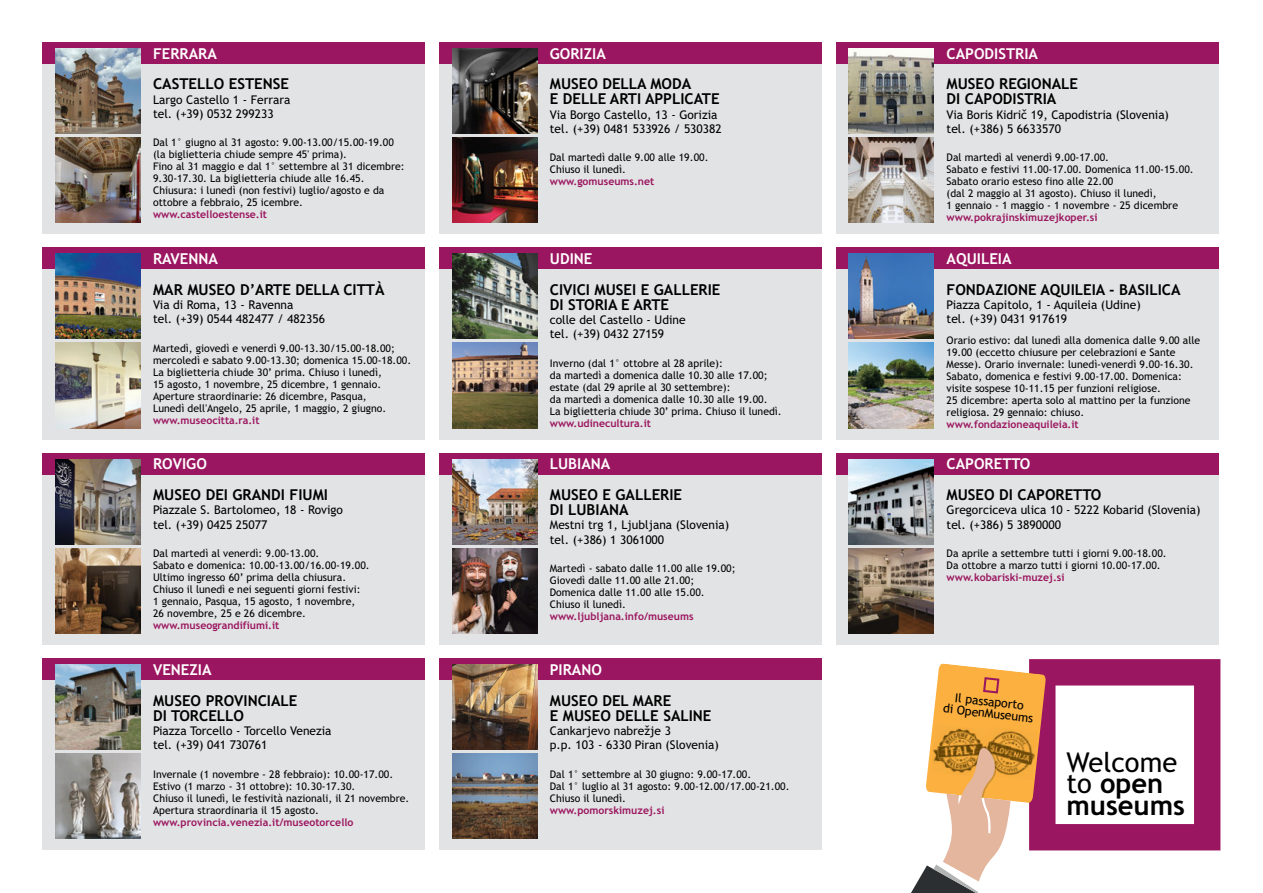
<style>
.page{position:relative;width:1263px;height:893px;background:#fff}
.page>*{position:absolute;margin:0;border:0;box-sizing:border-box;transform-origin:0 0}
.t1{font:700 27.3px/21.5px "Trebuchet MS";color:#000}
.t2{font:700 15px/15px "Trebuchet MS";color:#000}
.t3{font:700 15px "Trebuchet MS";color:#fff}
.t4{font:12.3px/11.7px "Trebuchet MS";color:#000;text-align:center}
.t5{font:12px/14.2px "Trebuchet MS";color:#000}
.t6{font:10.5px/12px "Trebuchet MS";color:#000}
.t7{font:700 10.5px "Trebuchet MS";color:#9b1660}
.s1{font-weight:400}
</style>
<div class="page">
<div style="left:43px;top:43px;width:382px;height:191px;background:#e2e3e4"></div>
<div style="left:140px;top:43px;width:285px;height:21px;background:#9b1660"></div>
<div style="left:43px;top:43px;width:100px;height:21px;background:#9b1660"></div>
<img style="left:55px;top:48px;width:85px;height:85px">
<img style="left:55px;top:138px;width:85px;height:85px">
<div style="left:43px;top:248px;width:382px;height:191px;background:#e2e3e4"></div>
<div style="left:140px;top:248px;width:285px;height:21px;background:#9b1660"></div>
<div style="left:43px;top:248px;width:100px;height:21px;background:#9b1660"></div>
<img style="left:55px;top:254px;width:85px;height:85px">
<img style="left:55px;top:343px;width:85px;height:85px">
<div style="left:43px;top:453px;width:382px;height:192px;background:#e2e3e4"></div>
<div style="left:140px;top:453px;width:285px;height:21px;background:#9b1660"></div>
<div style="left:43px;top:453px;width:100px;height:21px;background:#9b1660"></div>
<img style="left:55px;top:459px;width:85px;height:85px">
<img style="left:55px;top:548px;width:85px;height:85px">
<div style="left:43px;top:659px;width:382px;height:191px;background:#e2e3e4"></div>
<div style="left:140px;top:659px;width:285px;height:21px;background:#9b1660"></div>
<div style="left:43px;top:659px;width:100px;height:21px;background:#9b1660"></div>
<img style="left:55px;top:664px;width:85px;height:85px">
<img style="left:55px;top:754px;width:85px;height:85px">
<div style="left:439px;top:43px;width:383px;height:191px;background:#e2e3e4"></div>
<div style="left:537px;top:43px;width:285px;height:21px;background:#9b1660"></div>
<div style="left:439px;top:43px;width:101px;height:21px;background:#9b1660"></div>
<img style="left:452px;top:48px;width:85px;height:85px">
<img style="left:452px;top:138px;width:85px;height:85px">
<div style="left:439px;top:248px;width:383px;height:191px;background:#e2e3e4"></div>
<div style="left:537px;top:248px;width:285px;height:21px;background:#9b1660"></div>
<div style="left:439px;top:248px;width:101px;height:21px;background:#9b1660"></div>
<img style="left:452px;top:254px;width:85px;height:85px">
<img style="left:452px;top:343px;width:85px;height:85px">
<div style="left:439px;top:453px;width:383px;height:192px;background:#e2e3e4"></div>
<div style="left:537px;top:453px;width:285px;height:21px;background:#9b1660"></div>
<div style="left:439px;top:453px;width:101px;height:21px;background:#9b1660"></div>
<img style="left:452px;top:459px;width:85px;height:85px">
<img style="left:452px;top:548px;width:85px;height:85px">
<div style="left:439px;top:659px;width:383px;height:191px;background:#e2e3e4"></div>
<div style="left:537px;top:659px;width:285px;height:21px;background:#9b1660"></div>
<div style="left:439px;top:659px;width:101px;height:21px;background:#9b1660"></div>
<img style="left:452px;top:664px;width:85px;height:85px">
<img style="left:452px;top:754px;width:85px;height:85px">
<div style="left:836px;top:43px;width:383px;height:191px;background:#e2e3e4"></div>
<div style="left:934px;top:43px;width:285px;height:21px;background:#9b1660"></div>
<div style="left:836px;top:43px;width:101px;height:21px;background:#9b1660"></div>
<img style="left:849px;top:48px;width:85px;height:85px">
<img style="left:849px;top:138px;width:85px;height:85px">
<div style="left:836px;top:248px;width:383px;height:191px;background:#e2e3e4"></div>
<div style="left:934px;top:248px;width:285px;height:21px;background:#9b1660"></div>
<div style="left:836px;top:248px;width:101px;height:21px;background:#9b1660"></div>
<img style="left:849px;top:254px;width:85px;height:85px">
<img style="left:849px;top:343px;width:85px;height:85px">
<div style="left:836px;top:453px;width:383px;height:192px;background:#e2e3e4"></div>
<div style="left:934px;top:453px;width:285px;height:21px;background:#9b1660"></div>
<div style="left:836px;top:453px;width:101px;height:21px;background:#9b1660"></div>
<img style="left:849px;top:459px;width:85px;height:85px">
<img style="left:849px;top:548px;width:85px;height:85px">
<svg style="left:911px;top:659px;width:309px;height:234px"></svg>
<h2 class="t3" style="left:153px;top:45px;width:65px">FERRARA</h2>
<h2 class="t2" style="left:153px;top:77px;width:137px">CASTELLO ESTENSE</h2>
<p class="t5" style="left:153px;top:92px;width:139px">Largo Castello 1 - Ferrara tel. (+39) 0532 299233</p>
<p class="t6" style="left:153px;top:137px;width:253px">Dal 1° giugno al 31 agosto: 9.00-13.00/15.00-19.00 (la biglietteria chiude sempre 45' prima).<br>Fino al 31 maggio e dal 1° settembre al 31 dicembre:<br>9.30-17.30. La biglietteria chiude alle 16.45.<br>Chiusura: i lunedì (non festivi) luglio/agosto e da ottobre a febbraio, 25 icembre.</p>
<p class="t7" style="left:153px;top:209px;width:116px">www.castelloestense.it</p>
<h2 class="t3" style="left:153px;top:250px;width:66px">RAVENNA</h2>
<h2 class="t2" style="left:153px;top:282px;width:233px">MAR MUSEO D’ARTE DELLA CITTÀ</h2>
<p class="t5" style="left:153px;top:298px;width:173px">Via di Roma, 13 - Ravenna<br>tel. (+39) 0544 482477 / 482356</p>
<p class="t6" style="left:153px;top:342px;width:260px">Martedì, giovedì e venerdì 9.00-13.30/15.00-18.00; mercoledì e sabato 9.00-13.30; domenica 15.00-18.00.<br>La biglietteria chiude 30’ prima. Chiuso i lunedì,<br>15 agosto, 1 novembre, 25 dicembre, 1 gennaio.<br>Aperture straordinarie: 26 dicembre, Pasqua,<br>Lunedì dell'Angelo, 25 aprile, 1 maggio, 2 giugno.</p>
<p class="t7" style="left:153px;top:414px;width:108px">www.museocitta.ra.it</p>
<h2 class="t3" style="left:153px;top:455px;width:55px">ROVIGO</h2>
<h2 class="t2" style="left:153px;top:487px;width:176px">MUSEO DEI GRANDI FIUMI</h2>
<p class="t5" style="left:153px;top:503px;width:191px">Piazzale S. Bartolomeo, 18 - Rovigo tel. (+39) 0425 25077</p>
<p class="t6" style="left:153px;top:547px;width:218px">Dal martedì al venerdì: 9.00-13.00.<br>Sabato e domenica: 10.00-13.00/16.00-19.00.<br>Ultimo ingresso 60’ prima della chiusura.<br>Chiuso il lunedì e nei seguenti giorni festivi:<br>1 gennaio, Pasqua, 15 agosto, 1 novembre,<br>26 novembre, 25 e 26 dicembre.</p>
<p class="t7" style="left:153px;top:619px;width:128px">www.museograndifiumi.it</p>
<h2 class="t3" style="left:153px;top:661px;width:60px">VENEZIA</h2>
<h2 class="t2" style="left:153px;top:693px;width:146px">MUSEO PROVINCIALE<br>DI TORCELLO</h2>
<p class="t5" style="left:153px;top:723px;width:180px">Piazza Torcello - Torcello Venezia tel. (+39) 041 730761</p>
<p class="t6" style="left:153px;top:768px;width:258px">Invernale (1 novembre - 28 febbraio): 10.00-17.00.<br>Estivo (1 marzo - 31 ottobre): 10.30-17.30.<br>Chiuso il lunedì, le festività nazionali, il 21 novembre.<br>Apertura straordinaria il 15 agosto.</p>
<p class="t7" style="left:153px;top:816px;width:202px">www.provincia.venezia.it/museotorcello</p>
<h2 class="t3" style="left:550px;top:45px;width:58px">GORIZIA</h2>
<h2 class="t2" style="left:550px;top:77px;width:171px">MUSEO DELLA MODA<br>E DELLE ARTI APPLICATE</h2>
<p class="t5" style="left:550px;top:107px;width:173px">Via Borgo Castello, 13 - Gorizia tel. (+39) 0481 533926 / 530382</p>
<p class="t6" style="left:550px;top:152px;width:160px">Dal martedì dalle 9.00 alle 19.00.<br>Chiuso il lunedì.</p>
<p class="t7" style="left:550px;top:176px;width:106px">www.gomuseums.net</p>
<h2 class="t3" style="left:550px;top:250px;width:44px">UDINE</h2>
<h2 class="t2" style="left:550px;top:282px;width:172px">CIVICI MUSEI E GALLERIE<br>DI STORIA E ARTE</h2>
<p class="t5" style="left:550px;top:313px;width:137px">colle del Castello - Udine tel. (+39) 0432 27159</p>
<p class="t6" style="left:550px;top:357px;width:233px">Inverno (dal 1° ottobre al 28 aprile):<br>da martedì a domenica dalle 10.30 alle 17.00; estate (dal 29 aprile al 30 settembre):<br>da martedì a domenica dalle 10.30 alle 19.00.<br>La biglietteria chiude 30’ prima. Chiuso il lunedì.</p>
<p class="t7" style="left:550px;top:417px;width:103px">www.udinecultura.it</p>
<h2 class="t3" style="left:550px;top:455px;width:62px">LUBIANA</h2>
<h2 class="t2" style="left:550px;top:487px;width:134px">MUSEO E GALLERIE<br>DI LUBIANA</h2>
<p class="t5" style="left:550px;top:518px;width:181px">Mestni trg 1, Ljubljana (Slovenia) tel. (+386) 1 3061000</p>
<p class="t6" style="left:550px;top:562px;width:187px">Martedì - sabato dalle 11.00 alle 19.00;<br>Giovedì dalle 11.00 alle 21.00;<br>Domenica dalle 11.00 alle 15.00.<br>Chiuso il lunedì.</p>
<p class="t7" style="left:550px;top:610px;width:145px">www.ljubljana.info/museums</p>
<h2 class="t3" style="left:550px;top:661px;width:54px">PIRANO</h2>
<h2 class="t2" style="left:550px;top:693px;width:163px">MUSEO DEL MARE<br>E MUSEO DELLE SALINE</h2>
<p class="t5" style="left:550px;top:723px;width:170px">Cankarjevo nabrežje 3<br>p.p. 103 - 6330 Piran (Slovenia)</p>
<p class="t6" style="left:550px;top:768px;width:241px">Dal 1° settembre al 30 giugno: 9.00-17.00.<br>Dal 1° luglio al 31 agosto: 9.00-12.00/17.00-21.00.<br>Chiuso il lunedì.</p>
<p class="t7" style="left:550px;top:804px;width:116px">www.pomorskimuzej.si</p>
<h2 class="t3" style="left:946px;top:45px;width:93px">CAPODISTRIA</h2>
<h2 class="t2" style="left:946px;top:77px;width:133px">MUSEO REGIONALE<br>DI CAPODISTRIA</h2>
<p class="t5" style="left:946px;top:107px;width:224px">Via Boris Kidrič 19, Capodistria (Slovenia) tel. (+386) 5 6633570</p>
<p class="t6" style="left:946px;top:152px;width:249px">Dal martedì al venerdì 9.00-17.00.<br>Sabato e festivi 11.00-17.00. Domenica 11.00-15.00.<br>Sabato orario esteso fino alle 22.00<br>(dal 2 maggio al 31 agosto). Chiuso il lunedì,<br>1 gennaio - 1 maggio - 1 novembre - 25 dicembre</p>
<p class="t7" style="left:946px;top:212px;width:152px">www.pokrajinskimuzejkoper.si</p>
<h2 class="t3" style="left:946px;top:250px;width:66px">AQUILEIA</h2>
<h2 class="t2" style="left:946px;top:282px;width:235px">FONDAZIONE AQUILEIA - BASILICA</h2>
<p class="t5" style="left:946px;top:298px;width:196px">Piazza Capitolo, 1 - Aquileia (Udine) tel. (+39) 0431 917619</p>
<p class="t6" style="left:946px;top:335px;width:255px">Orario estivo: dal lunedì alla domenica dalle 9.00 alle 19.00 (eccetto chiusure per celebrazioni e Sante Messe). Orario invernale: lunedì-venerdì 9.00-16.30.<br>Sabato, domenica e festivi 9.00-17.00. Domenica: visite sospese 10-11.15 per funzioni religiose.<br>25 dicembre: aperta solo al mattino per la funzione religiosa. 29 gennaio: chiuso.</p>
<p class="t7" style="left:946px;top:418px;width:134px">www.fondazioneaquileia.it</p>
<h2 class="t3" style="left:946px;top:455px;width:85px">CAPORETTO</h2>
<h2 class="t2" style="left:946px;top:487px;width:156px">MUSEO DI CAPORETTO</h2>
<p class="t5" style="left:946px;top:503px;width:256px">Gregorciceva ulica 10 - 5222 Kobarid (Slovenia) tel. (+386) 5 3890000</p>
<p class="t6" style="left:946px;top:547px;width:222px">Da aprile a settembre tutti i giorni 9.00-18.00.<br>Da ottobre a marzo tutti i giorni 10.00-17.00.</p>
<p class="t7" style="left:946px;top:571px;width:119px">www.kobariski-muzej.si</p>
<p class="t4" style="left:945px;top:691px;width:92px;rotate:6deg">Il passaporto<br>di OpenMuseums</p>
<h1 class="t1" style="left:1066px;top:752px;width:120px"><span class="s1">Welcome to</span> open museums</h1>
</div>
